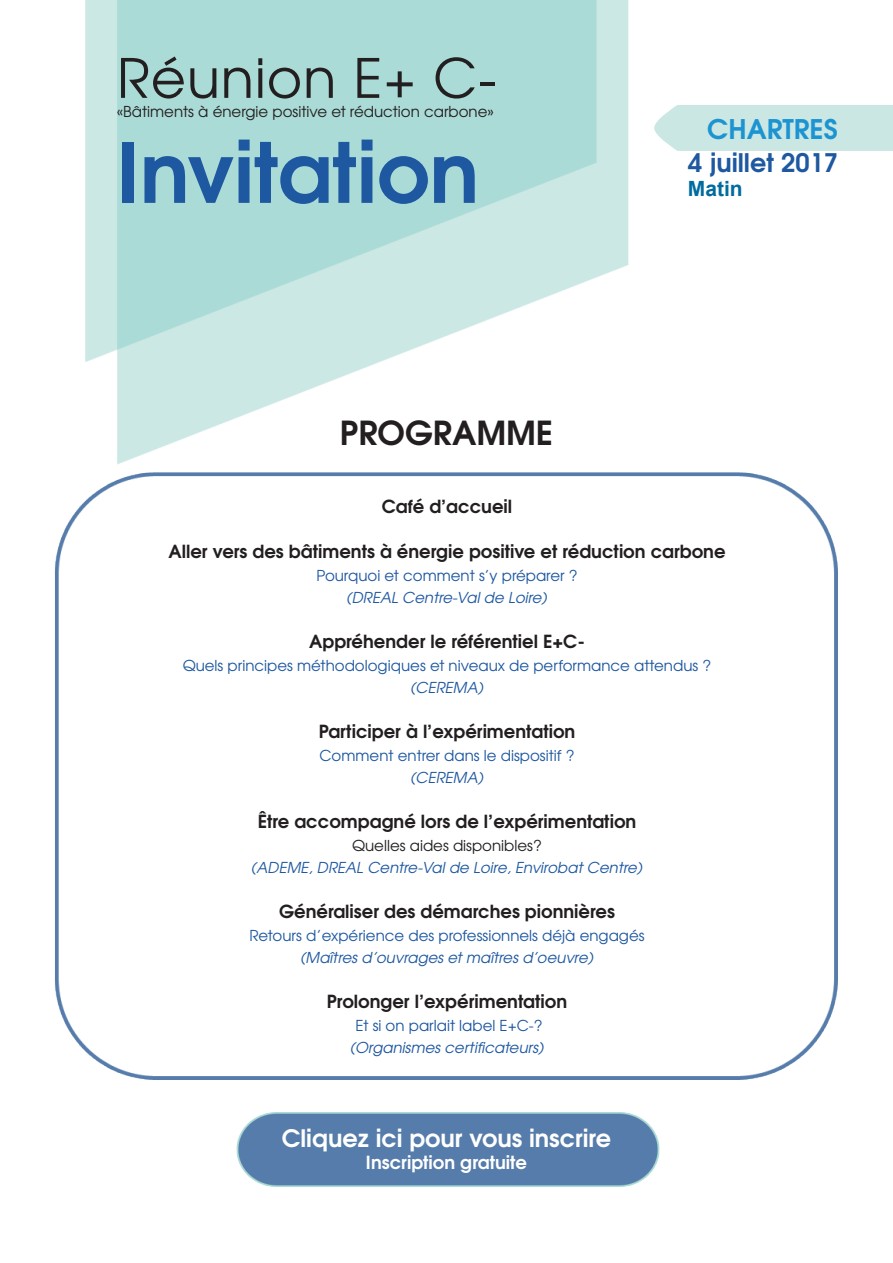
<style>
.page{position:relative;width:893px;height:1263px;background:#fff}
.page>*{position:absolute;margin:0;border:0;box-sizing:border-box;transform-origin:0 0}
.t1{font:700 82.5px "Te X Gyre Adventor";color:#1e58a0}
.t2{font:54px "Te X Gyre Adventor";letter-spacing:.02em;color:#231f20}
.t3{font:700 33px "Te X Gyre Adventor";color:#231f20}
.t4{font:700 27px "Te X Gyre Adventor";color:#1c94d2}
.t5{font:700 25.5px "Te X Gyre Adventor";color:#1e58a0}
.t6{font:700 24px "Te X Gyre Adventor";color:#fff}
.t7{font:700 21px "Arial";color:#006b9f}
.t8{font:700 18px "Te X Gyre Adventor";color:#231f20}
.t9{font:700 18px "Te X Gyre Adventor";color:#fff}
.t10{font:15px "Te X Gyre Adventor";color:#1e58a0}
.t11{font:italic 15px "Te X Gyre Adventor";color:#1e58a0}
.t12{font:15px "Te X Gyre Adventor";color:#231f20}
</style>
<div class="page">
<img style="left:85px;top:0;width:544px;height:465px">
<img style="left:236px;top:1112px;width:424px;height:75px">
<div style="left:654px;top:105px;width:239px;height:46px;background:#cbe7e3"></div>
<img style="left:55px;top:472px;width:783px;height:608px">
<h2 class="t2" style="left:117px;top:35px;width:381px">Réunion E+ C-</h2>
<p class="t12" style="left:117px;top:100px;width:378px">«Bâtiments à énergie positive et réduction carbone»</p>
<h1 class="t1" style="left:117px;top:101px;width:364px">Invitation</h1>
<h3 class="t3" style="left:340px;top:404px;width:215px">PROGRAMME</h3>
<h3 class="t4" style="left:707px;top:106px;width:132px">CHARTRES</h3>
<h3 class="t5" style="left:688px;top:140px;width:151px">4 juillet 2017</h3>
<p class="t7" style="left:688px;top:175px;width:56px">Matin</p>
<p class="t8" style="left:382px;top:491px;width:132px">Café d’accueil</p>
<p class="t8" style="left:168px;top:536px;width:559px">Aller vers des bâtiments à énergie positive et réduction carbone</p>
<p class="t10" style="left:316px;top:563px;width:263px">Pourquoi et comment s’y préparer ?</p>
<p class="t11" style="left:347px;top:586px;width:202px">(DREAL Centre-Val de Loire)</p>
<p class="t8" style="left:309px;top:626px;width:277px">Appréhender le référentiel E+C-</p>
<p class="t10" style="left:183px;top:653px;width:530px">Quels principes méthodologiques et niveaux de performance attendus ?</p>
<p class="t11" style="left:410px;top:676px;width:75px">(CEREMA)</p>
<p class="t8" style="left:319px;top:716px;width:258px">Participer à l’expérimentation</p>
<p class="t10" style="left:319px;top:743px;width:257px">Comment entrer dans le dispositif ?</p>
<p class="t11" style="left:410px;top:766px;width:75px">(CEREMA)</p>
<p class="t8" style="left:258px;top:806px;width:380px">Être accompagné lors de l’expérimentation</p>
<p class="t12" style="left:352px;top:833px;width:191px">Quelles aides disponibles?</p>
<p class="t11" style="left:251px;top:856px;width:393px">(ADEME, DREAL Centre-Val de Loire, Envirobat Centre)</p>
<p class="t8" style="left:279px;top:896px;width:337px">Généraliser des démarches pionnières</p>
<p class="t10" style="left:249px;top:923px;width:397px">Retours d’expérience des professionnels déjà engagés</p>
<p class="t11" style="left:300px;top:946px;width:295px">(Maîtres d’ouvrages et maîtres d’oeuvre)</p>
<p class="t8" style="left:327px;top:986px;width:242px">Prolonger l’expérimentation</p>
<p class="t10" style="left:355px;top:1013px;width:189px">Et si on parlait label E+C-?</p>
<p class="t11" style="left:350px;top:1036px;width:196px">(Organismes certificateurs)</p>
<h3 class="t6" style="left:282px;top:1117px;width:331px">Cliquez ici pour vous inscrire</h3>
<p class="t9" style="left:366px;top:1146px;width:163px">Inscription gratuite</p>
</div>
